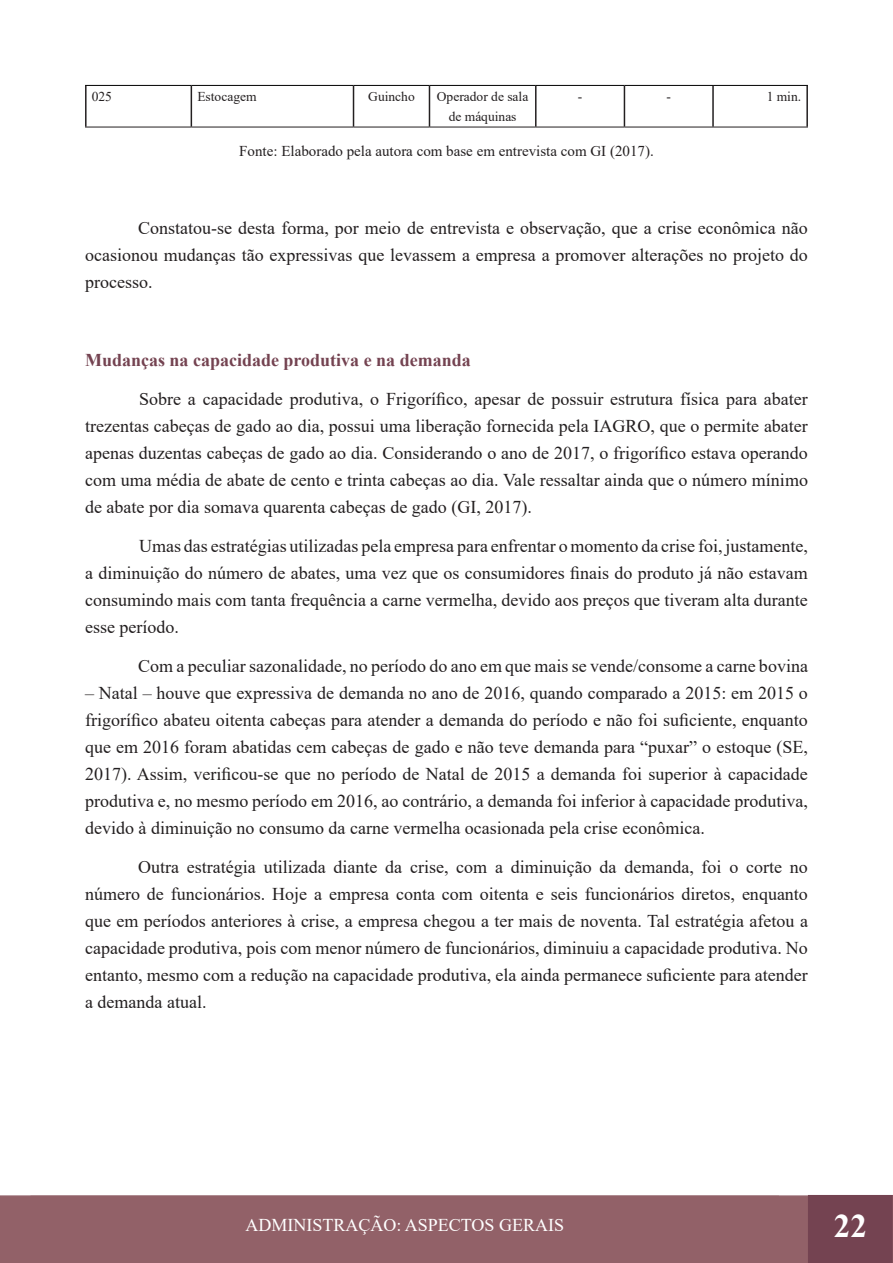
<style>
.page{position:relative;width:893px;height:1263px;background:#fff}
.page>*{position:absolute;margin:0;border:0;box-sizing:border-box;transform-origin:0 0}
.t1{font:700 33px "Times New Roman";color:#fff}
.t2{font:18px/27px "Times New Roman";color:#231f20;text-align:justify}
.t3{font:700 18px "Times New Roman";color:#744351}
.t4{font:18px "Times New Roman";color:#fff}
.t5{font:15px "Times New Roman";color:#231f20}
.t6{font:13.5px/20.2px "Times New Roman";color:#231f20;text-align:center}
</style>
<div class="page">
<div style="left:0;top:1195px;width:810px;height:68px;background:#926168;border:2px solid #926168"></div>
<div style="left:809px;top:1196px;width:83px;height:66px;background:#744351"></div>
<div style="left:808px;top:1195px;width:85px;height:68px;border:2px solid #744351"></div>
<svg style="left:892px;top:1195px;width:1px;height:68px"></svg>
<hr style="left:85px;top:86px;width:2px;height:41px;background:#231f20">
<hr style="left:191px;top:86px;width:1px;height:41px;background:#231f20">
<hr style="left:353px;top:86px;width:1px;height:41px;background:#231f20">
<hr style="left:429px;top:86px;width:1px;height:41px;background:#231f20">
<hr style="left:535px;top:86px;width:1px;height:41px;background:#231f20">
<hr style="left:624px;top:86px;width:1px;height:41px;background:#231f20">
<hr style="left:712px;top:86px;width:2px;height:41px;background:#231f20">
<hr style="left:806px;top:86px;width:2px;height:41px;background:#231f20">
<hr style="left:85px;top:85px;width:106px;height:1px;background:#000">
<hr style="left:191px;top:85px;width:162px;height:1px;background:#000">
<hr style="left:353px;top:85px;width:76px;height:1px;background:#000">
<hr style="left:429px;top:85px;width:107px;height:1px;background:#000">
<hr style="left:536px;top:85px;width:88px;height:1px;background:#000">
<hr style="left:624px;top:85px;width:89px;height:1px;background:#000">
<hr style="left:713px;top:85px;width:95px;height:1px;background:#000">
<hr style="left:191px;top:127px;width:162px;height:1px;background:#231f20">
<hr style="left:353px;top:127px;width:76px;height:1px;background:#231f20">
<hr style="left:429px;top:127px;width:107px;height:1px;background:#231f20">
<hr style="left:536px;top:127px;width:88px;height:1px;background:#231f20">
<hr style="left:624px;top:127px;width:89px;height:1px;background:#231f20">
<hr style="left:713px;top:127px;width:95px;height:1px;background:#231f20">
<hr style="left:85px;top:127px;width:106px;height:1px;background:#231f20">
<p class="t6" style="left:92px;top:86px;width:22px">025</p>
<p class="t6" style="left:197px;top:86px;width:61px">Estocagem</p>
<p class="t6" style="left:368px;top:86px;width:48px">Guincho</p>
<p class="t6" style="left:437px;top:86px;width:93px">Operador de sala de máquinas</p>
<p class="t6" style="left:578px;top:86px;width:6px">-</p>
<p class="t6" style="left:666px;top:86px;width:6px">-</p>
<p class="t6" style="left:767px;top:86px;width:36px">1 min.</p>
<p class="t5" style="left:239px;top:140px;width:416px">Fonte: Elaborado pela autora com base em entrevista com GI (2017).</p>
<p class="t2" style="left:85px;top:214px;width:724px;text-indent:53px">Constatou-se desta forma, por meio de entrevista e observação, que a crise econômica não ocasionou mudanças tão expressivas que levassem a empresa a promover alterações no projeto do processo.</p>
<p class="t3" style="left:85px;top:347px;width:387px">Mudanças na capacidade produtiva e na demanda</p>
<p class="t2" style="left:85px;top:385px;width:724px;text-indent:54px">Sobre a capacidade produtiva, o Frigorífico, apesar de possuir estrutura física para abater trezentas cabeças de gado ao dia, possui uma liberação fornecida pela IAGRO, que o permite abater apenas duzentas cabeças de gado ao dia. Considerando o ano de 2017, o frigorífico estava operando com uma média de abate de cento e trinta cabeças ao dia. Vale ressaltar ainda que o número mínimo de abate por dia somava quarenta cabeças de gado (GI, 2017).</p>
<p class="t2" style="left:85px;top:532px;width:724px;text-indent:54px">Umas das estratégias utilizadas pela empresa para enfrentar o momento da crise foi, justamente, a diminuição do número de abates, uma vez que os consumidores finais do produto já não estavam consumindo mais com tanta frequência a carne vermelha, devido aos preços que tiveram alta durante esse período.</p>
<p class="t2" style="left:138px;top:652px;width:671px">Com a peculiar sazonalidade, no período do ano em que mais se vende/consome a carne bovina</p>
<p class="t2" style="left:85px;top:679px;width:724px">– Natal – houve que expressiva de demanda no ano de 2016, quando comparado a 2015: em 2015 o frigorífico abateu oitenta cabeças para atender a demanda do período e não foi suficiente, enquanto que em 2016 foram abatidas cem cabeças de gado e não teve demanda para “puxar” o estoque (SE, 2017). Assim, verificou-se que no período de Natal de 2015 a demanda foi superior à capacidade produtiva e, no mesmo período em 2016, ao contrário, a demanda foi inferior à capacidade produtiva, devido à diminuição no consumo da carne vermelha ocasionada pela crise econômica.</p>
<p class="t2" style="left:85px;top:853px;width:724px;text-indent:53px">Outra estratégia utilizada diante da crise, com a diminuição da demanda, foi o corte no número de funcionários. Hoje a empresa conta com oitenta e seis funcionários diretos, enquanto que em períodos anteriores à crise, a empresa chegou a ter mais de noventa. Tal estratégia afetou a capacidade produtiva, pois com menor número de funcionários, diminuiu a capacidade produtiva. No entanto, mesmo com a redução na capacidade produtiva, ela ainda permanece suficiente para atender a demanda atual.</p>
<p class="t4" style="left:245px;top:1212px;width:320px">ADMINISTRAÇÃO: ASPECTOS GERAIS</p>
<h1 class="t1" style="left:834px;top:1202px;width:34px">22</h1>
</div>
